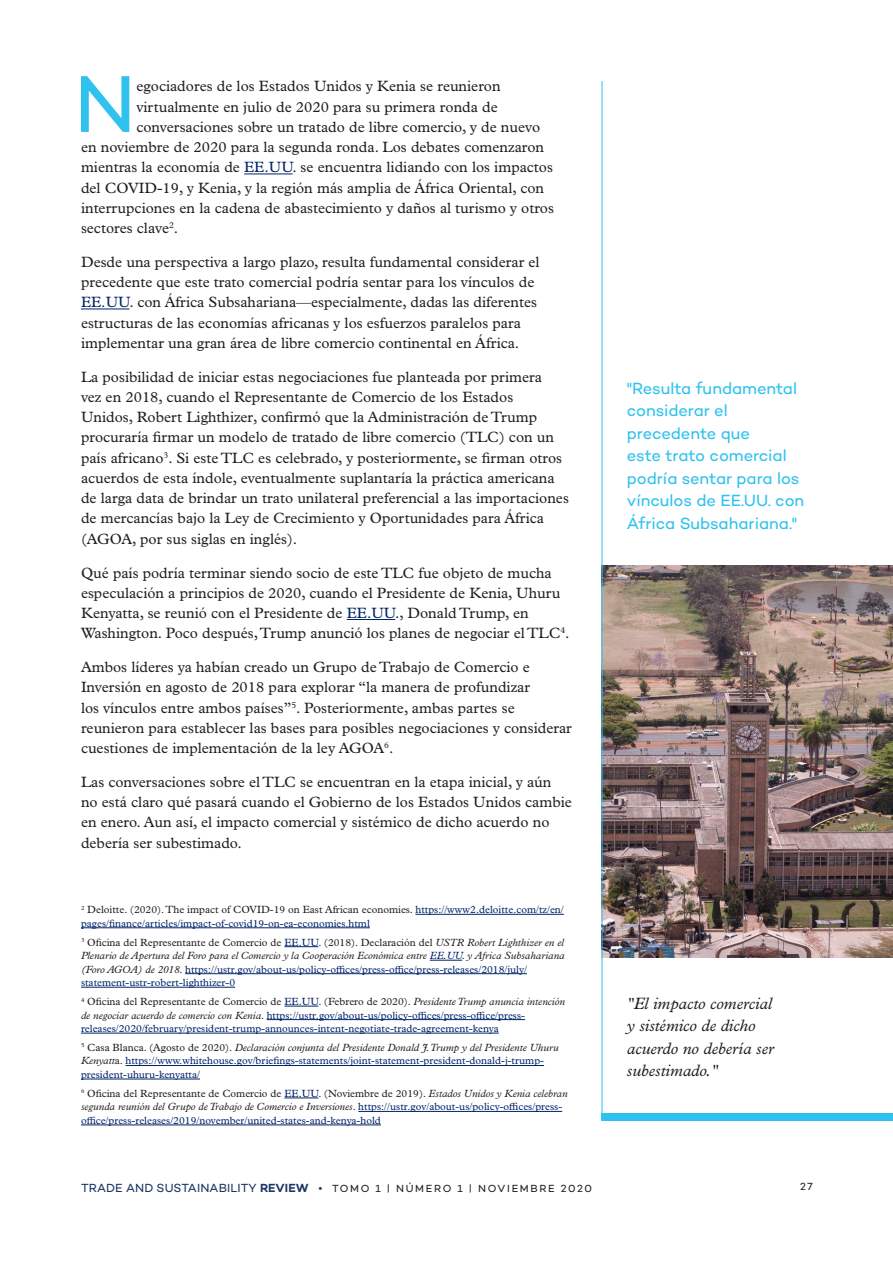
<style>
.page{position:relative;width:893px;height:1263px;background:#fff}
.page>*{position:absolute;margin:0;border:0;box-sizing:border-box;transform-origin:0 0}
.t1{font:82.05px "Campton";color:#2fc2ee}
.t2{font:16.5px/22.5px "Campton";letter-spacing:-.005em;color:#2fc2ee}
.t3{font:italic 16.5px/22.5px "Plantin MT Pro";color:#231f20}
.body-text{font:15px/20.2px "Plantin MT Pro";color:#231f20}
.Footnote{font:10.5px/13.5px "Plantin MT Pro";color:#002369}
.Footnote-2{font:italic 10.5px/13.5px "Plantin MT Pro";color:#231f20}
.t4{font:10.5px "Campton";letter-spacing:.16em;color:#231f20}
.s1{color:#002369}
.s2{color:#231f20}
.s3{font-style:normal}
.s4{font-style:normal;color:#002369}
.s5{font-style:italic;color:#231f20}
.s6{font-size:12px;color:#1c3564}
.s7{font-weight:600;font-size:12px;color:#1c3564}
</style>
<div class="page">
<img style="left:603px;top:565px;width:290px;height:393px">
<hr style="left:244px;top:174px;width:49px;height:1px;background:#002369">
<hr style="left:81px;top:309px;width:48px;height:1px;background:#002369">
<hr style="left:347px;top:619px;width:48px;height:1px;background:#002369">
<hr style="left:415px;top:914px;width:149px;height:1px;background:#002369">
<hr style="left:81px;top:927px;width:289px;height:1px;background:#002369">
<hr style="left:284px;top:946px;width:34px;height:1px;background:#002369">
<hr style="left:430px;top:960px;width:32px;height:1px;background:#002369">
<hr style="left:185px;top:973px;width:342px;height:1px;background:#002369">
<hr style="left:81px;top:987px;width:154px;height:1px;background:#002369">
<hr style="left:284px;top:1006px;width:34px;height:1px;background:#002369">
<hr style="left:267px;top:1019px;width:258px;height:1px;background:#002369">
<hr style="left:81px;top:1033px;width:418px;height:1px;background:#002369">
<hr style="left:126px;top:1065px;width:418px;height:1px;background:#002369">
<hr style="left:81px;top:1079px;width:119px;height:1px;background:#002369">
<hr style="left:284px;top:1098px;width:34px;height:1px;background:#002369">
<hr style="left:358px;top:1111px;width:204px;height:1px;background:#002369">
<hr style="left:81px;top:1125px;width:300px;height:1px;background:#002369">
<hr style="left:602px;top:81px;width:1px;height:1039px;background:#2fc2ee">
<div style="left:602px;top:1113px;width:291px;height:7px;background:#2fc2ee"></div>
<p class="t1" style="left:74px;top:53px;width:64px">N</p>
<p class="body-text" style="left:136px;top:76px;width:366px">egociadores de los Estados Unidos y Kenia se reunieron</p>
<p class="body-text" style="left:136px;top:97px;width:363px">virtualmente en julio de 2020 para su primera ronda de</p>
<p class="body-text" style="left:136px;top:117px;width:405px">conversaciones sobre un tratado de libre comercio, y de nuevo</p>
<p class="body-text" style="left:81px;top:137px;width:465px">en noviembre de 2020 para la segunda ronda. Los debates comenzaron</p>
<p class="body-text" style="left:81px;top:157px;width:474px">mientras la economía de <span class="s1">EE.UU</span>. se encuentra lidiando con los impactos</p>
<p class="body-text" style="left:81px;top:178px;width:465px">del COVID-19, y Kenia, y la región más amplia de África Oriental, con</p>
<p class="body-text" style="left:81px;top:198px;width:474px">interrupciones en la cadena de abastecimiento y daños al turismo y otros</p>
<p class="body-text" style="left:81px;top:218px;width:99px">sectores clave<sup>2</sup>.</p>
<p class="body-text" style="left:81px;top:252px;width:460px">Desde una perspectiva a largo plazo, resulta fundamental considerar el precedente que este trato comercial podría sentar para los vínculos de <span class="s1">EE.UU</span>. con África Subsahariana—especialmente, dadas las diferentes estructuras de las economías africanas y los esfuerzos paralelos para implementar una gran área de libre comercio continental en África.</p>
<p class="body-text" style="left:81px;top:367px;width:489px">La posibilidad de iniciar estas negociaciones fue planteada por primera<br>vez en 2018, cuando el Representante de Comercio de los Estados Unidos, Robert Lighthizer, confirmó que la Administración de Trump procuraría firmar un modelo de tratado de libre comercio (TLC) con un país africano<sup>3</sup>. Si este TLC es celebrado, y posteriormente, se firman otros acuerdos de esta índole, eventualmente suplantaría la práctica americana de larga data de brindar un trato unilateral preferencial a las importaciones de mercancías bajo la Ley de Crecimiento y Oportunidades para África (AGOA, por sus siglas en inglés).</p>
<p class="body-text" style="left:81px;top:562px;width:490px">Qué país podría terminar siendo socio de este TLC fue objeto de mucha especulación a principios de 2020, cuando el Presidente de Kenia, Uhuru Kenyatta, se reunió con el Presidente de <span class="s1">EE.UU</span>., Donald Trump, en Washington. Poco después, Trump anunció los planes de negociar el TLC<sup>4</sup>.</p>
<p class="body-text" style="left:81px;top:657px;width:492px">Ambos líderes ya habían creado un Grupo de Trabajo de Comercio e Inversión en agosto de 2018 para explorar “la manera de profundizar<br>los vínculos entre ambos países”<sup>5</sup>. Posteriormente, ambas partes se reunieron para establecer las bases para posibles negociaciones y considerar cuestiones de implementación de la ley AGOA<sup>6</sup>.</p>
<p class="body-text" style="left:81px;top:772px;width:492px">Las conversaciones sobre el TLC se encuentran en la etapa inicial, y aún<br>no está claro qué pasará cuando el Gobierno de los Estados Unidos cambie en enero. Aun así, el impacto comercial y sistémico de dicho acuerdo no debería ser subestimado.</p>
<p class="Footnote" style="left:81px;top:903px;width:484px"><sup>2</sup> <span class="s2">Deloitte. (2020). The impact of COVID-19 on East African economies.</span> https://www2.deloitte.com/tz/en/ pages/finance/articles/impact-of-covid19-on-ea-economies.html</p>
<p class="Footnote-2" style="left:81px;top:935px;width:485px"><sup>3</sup> <span class="s3">Oficina del Representante de Comercio de</span> <span class="s4">EE.UU</span><span class="s3">. (2018). Declaración del</span> USTR Robert Lighthizer en el Plenario de Apertura del Foro para el Comercio y la Cooperación Económica entre <span class="s1">EE.UU</span>. y Africa Subsahariana (Foro AGOA) de 2018<span class="s3">.</span> <span class="s4">https://ustr.gov/about-us/policy-offices/press-office/press-releases/2018/july/ statement-ustr-robert-lighthizer-0</span></p>
<p class="Footnote" style="left:81px;top:995px;width:486px"><sup>4</sup> <span class="s2">Oficina del Representante de Comercio de</span> EE.UU<span class="s2">. (Febrero de 2020).</span> <span class="s5">Presidente Trump anuncia intención de negociar acuerdo de comercio con Kenia</span><span class="s2">.</span> https://ustr.gov/about-us/policy-offices/press-office/press&shy;releases/2020/february/president-trump-announces-intent-negotiate-trade-agreement-kenya</p>
<p class="Footnote" style="left:81px;top:1041px;width:479px"><sup>5</sup> <span class="s2">Casa Blanca. (Agosto de 2020).</span> <span class="s5">Declaración conjunta del Presidente Donald J. Trump y del Presidente Uhuru<br>Kenyatt</span><span class="s2">a.</span> https://www.whitehouse.gov/briefings-statements/joint-statement-president-donald-j-trump&shy;president-uhuru-kenyatta/</p>
<p class="Footnote" style="left:81px;top:1087px;width:488px"><sup>6</sup> <span class="s2">Oficina del Representante de Comercio de</span> EE.UU<span class="s2">. (Noviembre de 2019).</span> <span class="s5">Estados Unidos y Kenia celebran segunda reunión del Grupo de Trabajo de Comercio e Inversiones</span><span class="s2">.</span> https://ustr.gov/about-us/policy-offices/press&shy;office/press-releases/2019/november/united-states-and-kenya-hold</p>
<p class="t2" style="left:627px;top:377px;width:179px">"Resulta fundamental considerar el precedente que<br>este trato comercial podría sentar para los vínculos de EE.UU. con<br>África Subsahariana."</p>
<p class="t3" style="left:627px;top:992px;width:148px">"El impacto comercial y sistémico de dicho acuerdo no debería ser subestimado."</p>
<p class="t4" style="left:81px;top:1181px;width:512px"><span class="s6">TRADE AND SUSTAINABILITY</span> <span class="s7">REVIEW</span> <span class="s6">•</span> TOMO 1 | NÚMERO 1 | NOVIEMBRE 2020</p>
<p class="t4" style="left:800px;top:1180px;width:14px">27</p>
</div>
